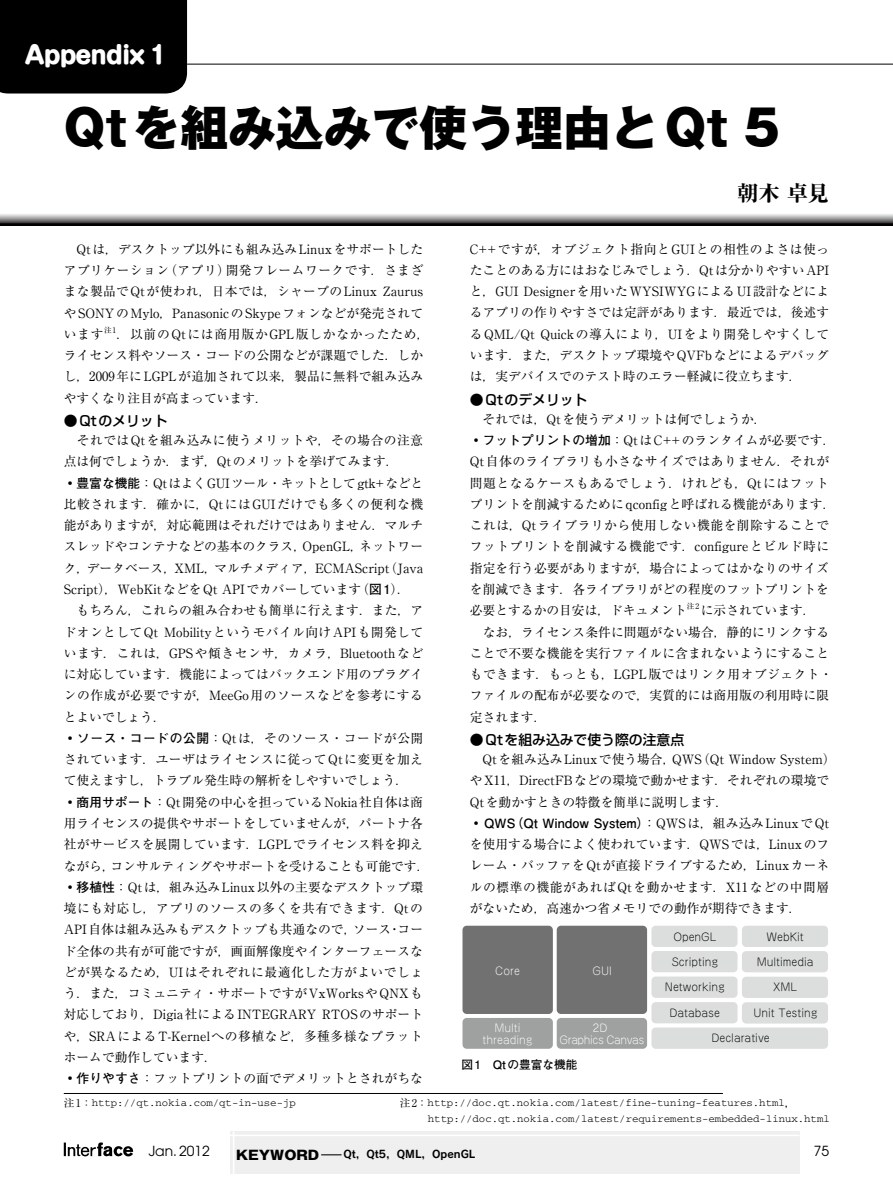
<style>
.page{position:relative;width:893px;height:1191px;background:#fff}
.page>*{position:absolute;margin:0;border:0;box-sizing:border-box;transform-origin:0 0}
.t1{font:800 47.85px "Gothic MB101 Pro";color:#000}
.t2{font:800 23.85px "Shin M Go Pro";letter-spacing:-.05em;color:#fff}
.t3{font:800 21.3px "Ryumin Pro";color:#000}
.t4{font:500 13.8px "Shin Go Pro";color:#000}
.t5{font:13.8px "Avant Garde";color:#000}
.t6{font:12.75px/21.3px "Ryumin Pro";letter-spacing:.005em;color:#000}
.t7{font:700 12.75px "Futo Go B101 Pro";color:#000}
.t8{font:800 12.75px "Gothic MB101 Pro";color:#000;scale:1.1 1}
.t9{font:700 11.7px "Futo Go B101 Pro";color:#000}
.t10{font:10.65px/15.9px "Courier";color:#000}
.t11{font:10.65px "Jun 101 Pro Light 90 pv RKSJ H";color:#000}
.t12{font:10.65px/12.8px "Jun 101 Pro Light 90 pv RKSJ H";color:#fff;text-align:center}
.t13{font:10.65px/12.8px "Jun 101 Pro Light 90 pv RKSJ H";letter-spacing:-.04em;color:#fff;text-align:center}
.t14{font:10.5px "Rodin Pro B";color:#000}
.t15{font:7.65px "Ryumin Pro";color:#000}
.s1{font-family:"Futo Go B101 Pro";font-weight:700}
.s2{font-family:"Ryumin Pro";font-weight:400}
.s3{font-family:"Ryumin Pro"}
.s4{font-family:"Koz Min Pro"}
</style>
<div class="page">
<svg style="left:64px;top:1142px;width:69px;height:14px"></svg>
<div style="left:230px;top:1131px;width:569px;height:43px;background:#efefef"></div>
<hr style="left:233px;top:1131px;width:1px;height:43px;background:#fff">
<hr style="left:230px;top:1134px;width:569px;height:2px;background:#fff">
<svg style="left:321px;top:1154px;width:21px;height:1px"></svg>
<div style="left:0;top:0;width:188px;height:96px;background:#000"></div>
<hr style="left:187px;top:64px;width:706px;height:1px;background:#000">
<hr style="left:0;top:223px;width:893px;height:2px;background:#000">
<svg style="left:0;top:214px;width:893px;height:9px;background:#9b9a9b"></svg>
<div style="left:462px;top:1018px;width:91px;height:30px;background:#9fa0a0;border-radius:4px"></div>
<div style="left:557px;top:1018px;width:90px;height:30px;background:#9fa0a0;border-radius:4px"></div>
<div style="left:651px;top:925px;width:86px;height:22px;background:#dcdddd;border-radius:4px"></div>
<div style="left:651px;top:951px;width:86px;height:21px;background:#dcdddd;border-radius:4px"></div>
<div style="left:651px;top:976px;width:86px;height:21px;background:#dcdddd;border-radius:4px"></div>
<div style="left:651px;top:1002px;width:86px;height:21px;background:#dcdddd;border-radius:4px"></div>
<div style="left:651px;top:1027px;width:177px;height:21px;background:#dcdddd;border-radius:4px"></div>
<div style="left:742px;top:925px;width:86px;height:22px;background:#dcdddd;border-radius:4px"></div>
<div style="left:742px;top:951px;width:86px;height:21px;background:#dcdddd;border-radius:4px"></div>
<div style="left:742px;top:976px;width:86px;height:22px;background:#dcdddd;border-radius:4px"></div>
<div style="left:742px;top:1002px;width:86px;height:21px;background:#dcdddd;border-radius:4px"></div>
<div style="left:462px;top:925px;width:91px;height:89px;background:#727171;border-radius:4px"></div>
<div style="left:557px;top:925px;width:90px;height:89px;background:#727171;border-radius:4px"></div>
<hr style="left:64px;top:1093px;width:659px;height:1px;background:#000">
<h2 class="t2" style="left:25px;top:35px;width:142px">Appendix 1</h2>
<h1 class="t1" style="left:64px;top:88px;width:718px">Qtを組み込みで使う理由とQt 5</h1>
<h3 class="t3" style="left:737px;top:176px;width:94px">朝木卓見</h3>
<p class="t6" style="left:64px;top:237px;width:361px;text-align:justify">　Qtは，デスクトップ以外にも組み込みLinuxをサポートしたアプリケーション（アプリ）開発フレームワークです．さまざまな製品でQtが使われ，日本では，シャープのLinux ZaurusやSONYのMylo，PanasonicのSkypeフォンなどが発売されています</p>
<p class="t15" style="left:104px;top:324px;width:14px">注1</p>
<p class="t6" style="left:64px;top:322px;width:367px;text-indent:53px">．以前のQtには商用版かGPL版しかなかったため，ライセンス料やソース・コードの公開などが課題でした．しかし，2009年にLGPLが追加されて以来，製品に無料で組み込みやすくなり注目が高まっています．</p>
<p class="t4" style="left:64px;top:409px;width:105px">●Qtのメリット</p>
<p class="t6" style="left:64px;top:429px;width:367px">　それではQtを組み込みに使うメリットや，その場合の注意点は何でしょうか．まず，Qtのメリットを挙げてみます．<br><span class="s1">・豊富な機能</span>：QtはよくGUIツール・キットとしてgtk+などと比較されます．確かに，QtにはGUIだけでも多くの便利な機能がありますが，対応範囲はそれだけではありません．マルチスレッドやコンテナなどの基本のクラス，OpenGL，ネットワーク，データベース，XML，マルチメディア，ECMAScript（Java Script），WebKitなどをQt APIでカバーしています（<span class="s1">図1</span>）．<br>　もちろん，これらの組み合わせも簡単に行えます．また，アドオンとしてQt Mobilityというモバイル向けAPIも開発しています．これは，GPSや傾きセンサ，カメラ，Bluetoothなどに対応しています．機能によってはバックエンド用のプラグインの作成が必要ですが，MeeGo用のソースなどを参考にするとよいでしょう．<br><span class="s1">・ソース・コードの公開</span>：Qtは，そのソース・コードが公開されています．ユーザはライセンスに従ってQtに変更を加えて使えますし，トラブル発生時の解析をしやすいでしょう．<br><span class="s1">・商用サポート</span>：Qt開発の中心を担っているNokia社自体は商用ライセンスの提供やサポートをしていませんが，パートナ各社がサービスを展開しています．LGPLでライセンス料を抑えながら，コンサルティングやサポートを受けることも可能です．<span class="s1">・移植性</span>：Qtは，組み込みLinux以外の主要なデスクトップ環境にも対応し，アプリのソースの多くを共有できます．QtのAPI自体は組み込みもデスクトップも共通なので，ソース・コード全体の共有が可能ですが，画面解像度やインターフェースなどが異なるため，UIはそれぞれに最適化した方がよいでしょう．また，コミュニティ・サポートですがVxWorksやQNXも対応しており，Digia社によるINTEGRARY RTOSのサポートや，SRAによるT-Kernelへの移植など，多種多様なプラットホームで動作しています．<br><span class="s1">・作りやすさ</span>：フットプリントの面でデメリットとされがちな</p>
<p class="t6" style="left:470px;top:237px;width:361px;text-align:justify">C++ですが，オブジェクト指向とGUIとの相性のよさは使ったことのある方にはおなじみでしょう．Qtは分かりやすいAPIと，GUI Designerを用いたWYSIWYGによるUI設計などによるアプリの作りやすさでは定評があります．最近では，後述するQML/Qt Quickの導入により，UIをより開発しやすくしています．また，デスクトップ環境やQVFbなどによるデバッグは，実デバイスでのテスト時のエラー軽減に役立ちます．</p>
<p class="t4" style="left:470px;top:388px;width:119px">●Qtのデメリット</p>
<p class="t6" style="left:470px;top:407px;width:367px">　それでは，Qtを使うデメリットは何でしょうか．<br><span class="s1">・フットプリントの増加</span>：QtはC++のランタイムが必要です．<br>Qt自体のライブラリも小さなサイズではありません．それが問題となるケースもあるでしょう．けれども，Qtにはフットプリントを削減するためにqconfigと呼ばれる機能があります．これは，Qtライブラリから使用しない機能を削除することでフットプリントを削減する機能です．configureとビルド時に指定を行う必要がありますが，場合によってはかなりのサイズを削減できます．各ライブラリがどの程度のフットプリントを必要とするかの目安は，ドキュメント</p>
<p class="t15" style="left:687px;top:600px;width:14px">注2</p>
<p class="t6" style="left:470px;top:599px;width:364px;text-indent:231px">に示されています．<br>　なお，ライセンス条件に問題がない場合，静的にリンクすることで不要な機能を実行ファイルに含まれないようにすることもできます．もっとも，LGPL版ではリンク用オブジェクト・ファイルの配布が必要なので，実質的には商用版の利用時に限定されます．</p>
<p class="t4" style="left:470px;top:728px;width:216px">●Qtを組み込みで使う際の注意点</p>
<p class="t6" style="left:470px;top:748px;width:367px">　Qtを組み込みLinuxで使う場合，QWS（Qt Window System）やX11，DirectFBなどの環境で動かせます．それぞれの環境で<br>Qtを動かすときの特徴を簡単に説明します．</p>
<p class="t7" style="left:470px;top:813px;width:361px">・QWS（Qt Window System）<span class="s2">：QWSは，組み込みLinuxでQt</span></p>
<p class="t6" style="left:470px;top:833px;width:361px;text-align:justify">を使用する場合によく使われています．QWSでは，Linuxのフレーム・バッファをQtが直接ドライブするため，Linuxカーネルの標準の機能があればQtを動かせます．X11などの中間層がないため，高速かつ省メモリでの動作が期待できます．</p>
<p class="t12" style="left:495px;top:963px;width:26px">Core</p>
<p class="t12" style="left:592px;top:963px;width:21px">GUI</p>
<p class="t12" style="left:483px;top:1020px;width:52px">Multi threading</p>
<p class="t13" style="left:560px;top:1020px;width:86px">2D<br>Graphics Canvas</p>
<p class="t9" style="left:461px;top:1055px;width:118px">図1　Qtの豊富な機能</p>
<p class="t11" style="left:673px;top:928px;width:45px">OpenGL</p>
<p class="t11" style="left:672px;top:953px;width:48px">Scripting</p>
<p class="t11" style="left:665px;top:978px;width:62px">Networking</p>
<p class="t11" style="left:669px;top:1004px;width:52px">Database</p>
<p class="t11" style="left:766px;top:928px;width:39px">WebKit</p>
<p class="t11" style="left:757px;top:953px;width:58px">Multimedia</p>
<p class="t11" style="left:773px;top:979px;width:26px">XML</p>
<p class="t11" style="left:753px;top:1004px;width:66px">Unit Testing</p>
<p class="t11" style="left:711px;top:1029px;width:60px">Declarative</p>
<p class="t10" style="left:64px;top:1095px;width:233px"><span class="s3">注1：</span>http://qt.nokia.com/qt-in-use-jp</p>
<p class="t10" style="left:400px;top:1095px;width:432px"><span class="s3">注2：</span>http://doc.qt.nokia.com/latest/fine-tuning-features.html<span class="s4">，<br>　 　</span>http://doc.qt.nokia.com/latest/requirements-embedded-linux.html</p>
<p class="t5" style="left:149px;top:1143px;width:63px">Jan. 2012</p>
<p class="t8" style="left:236px;top:1144px;width:77px">KEYWORD</p>
<p class="t14" style="left:343px;top:1147px;width:134px">Qt，Qt5，QML，OpenGL</p>
<p class="t5" style="left:814px;top:1143px;width:17px">75</p>
</div>
